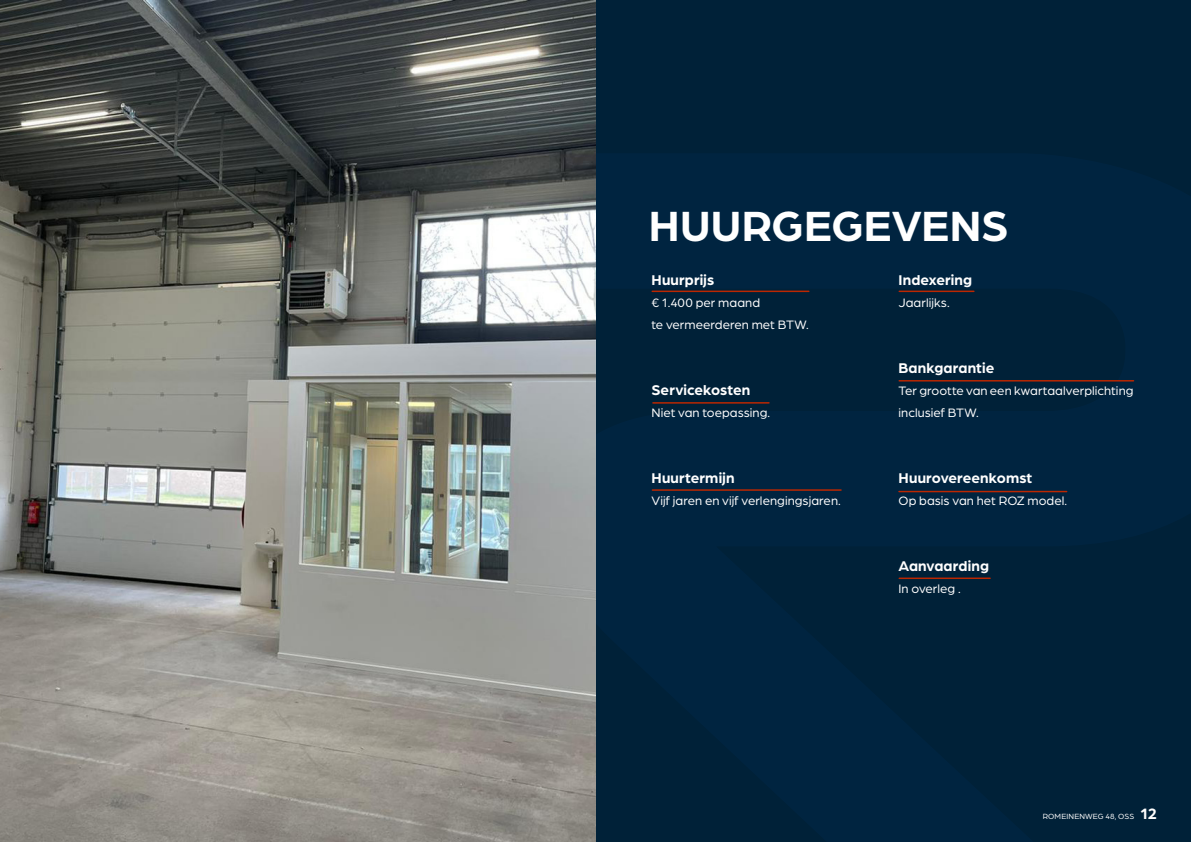
<style>
.page{position:relative;width:1191px;height:842px;background:#fff}
.page>*{position:absolute;margin:0;border:0;box-sizing:border-box;transform-origin:0 0}
.Koppen_groot_wit{font:700 45px "Arboria";color:#fff}
.Broodtekst_wit{font:700 15px "Arboria";letter-spacing:.005em;color:#fff}
.Broodtekst_wit-2{font:13px "Arboria";color:#fff}
.t1{font:8px "Arboria";letter-spacing:.02em;color:#fff}
.s1{font-weight:700;font-size:16px}
</style>
<div class="page">
<div style="left:0;top:1px;width:1191px;height:841px;background:#002138"></div>
<img style="left:0;top:1px;width:595px;height:841px">
<hr style="left:652px;top:291px;width:157px;height:1px;background:#bc2701">
<hr style="left:899px;top:291px;width:75px;height:1px;background:#bc2701">
<hr style="left:652px;top:489px;width:189px;height:2px;background:#bc2701">
<hr style="left:899px;top:491px;width:167px;height:1px;background:#bc2701">
<hr style="left:899px;top:380px;width:234px;height:1px;background:#bc2701">
<hr style="left:653px;top:402px;width:116px;height:2px;background:#bc2701">
<hr style="left:899px;top:577px;width:91px;height:2px;background:#bc2701">
<p class="Koppen_groot_wit" style="left:649px;top:195px;width:361px">HUURGEGEVENS</p>
<p class="Broodtekst_wit" style="left:651px;top:269px;width:64px">Huurprijs</p>
<p class="Broodtekst_wit-2" style="left:651px;top:294px;width:110px">€ 1.400 per maand</p>
<p class="Broodtekst_wit-2" style="left:651px;top:316px;width:159px">te vermeerderen met BTW.</p>
<p class="Broodtekst_wit" style="left:898px;top:269px;width:75px">Indexering</p>
<p class="Broodtekst_wit-2" style="left:898px;top:294px;width:53px">Jaarlijks.</p>
<p class="Broodtekst_wit" style="left:651px;top:379px;width:100px">Servicekosten</p>
<p class="Broodtekst_wit-2" style="left:651px;top:404px;width:120px">Niet van toepassing.</p>
<p class="Broodtekst_wit" style="left:651px;top:467px;width:84px">Huurtermijn</p>
<p class="Broodtekst_wit-2" style="left:651px;top:492px;width:191px">Vijf jaren en vijf verlengingsjaren.</p>
<p class="Broodtekst_wit" style="left:898px;top:357px;width:97px">Bankgarantie</p>
<p class="Broodtekst_wit-2" style="left:898px;top:382px;width:236px">Ter grootte van een kwartaalverplichting</p>
<p class="Broodtekst_wit-2" style="left:898px;top:404px;width:82px">inclusief BTW.</p>
<p class="Broodtekst_wit" style="left:898px;top:467px;width:135px">Huurovereenkomst</p>
<p class="Broodtekst_wit-2" style="left:898px;top:492px;width:170px">Op basis van het ROZ model.</p>
<p class="Broodtekst_wit" style="left:898px;top:555px;width:92px">Aanvaarding</p>
<p class="Broodtekst_wit-2" style="left:898px;top:580px;width:64px">In overleg .</p>
<p class="t1" style="left:1042px;top:811px;width:116px">ROMEINENWEG 48, OSS <span class="s1">12</span></p>
</div>
